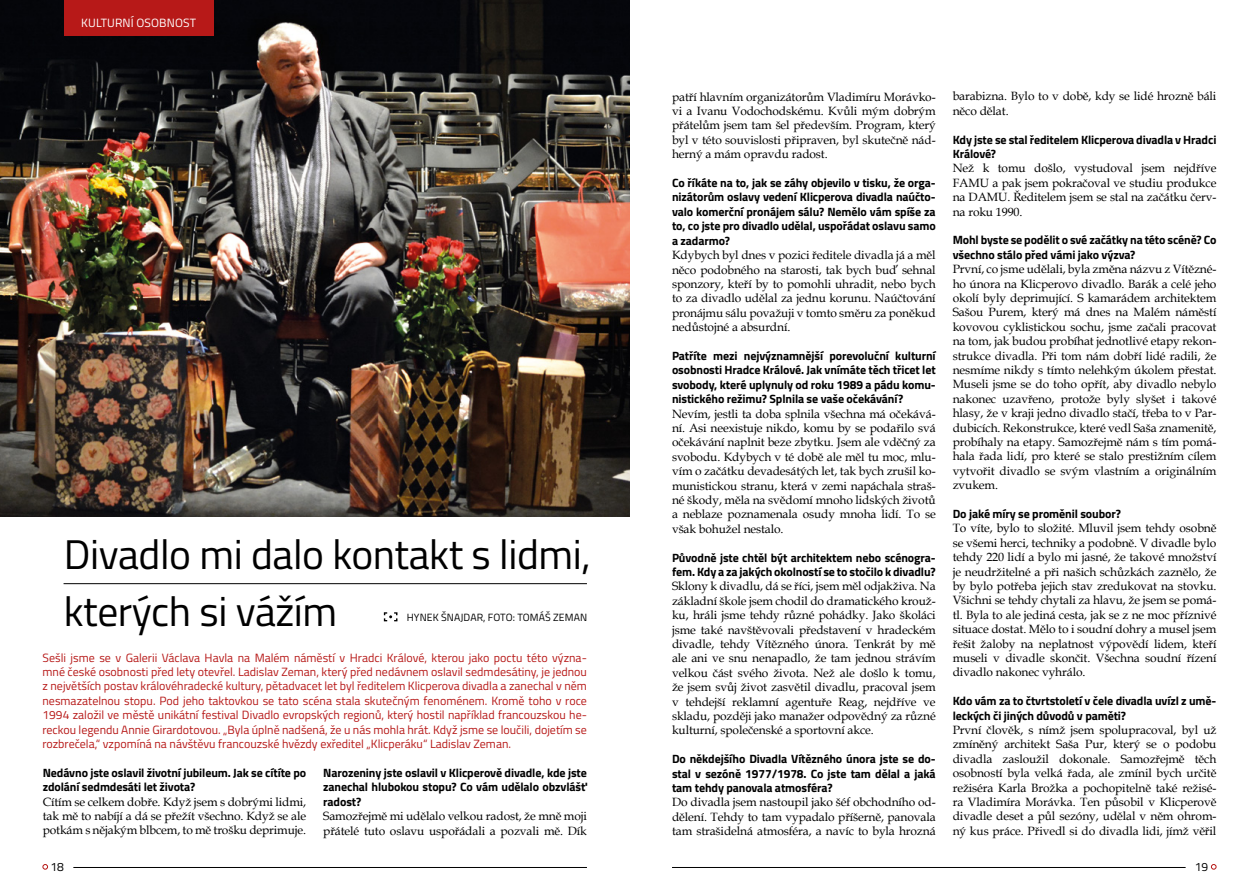
<style>
.page{position:relative;width:1259px;height:893px;background:#fff}
.page>*{position:absolute;margin:0;border:0;box-sizing:border-box;transform-origin:0 0}
.t1{font:41.55px/57.6px "Titillium Web";letter-spacing:-.01em;color:#000}
.t2{font:12px/14.4px "Book Antiqua";letter-spacing:-.01em;color:#000;text-align:justify}
.t3{font:700 12px/14.4px "Titillium";letter-spacing:-.01em;color:#000}
.t4{font:12px/14.4px "Titillium";color:#b71918;text-align:justify}
.t5{font:12px "Titillium Web";letter-spacing:.01em;color:#fff}
.t6{font:12px "Titillium Web";color:#000}
.t7{font:10.5px "Titillium Web";letter-spacing:.01em;color:#000}
</style>
<div class="page">
<svg style="left:384px;top:612px;width:13px;height:9px"></svg>
<hr style="left:64px;top:583px;width:523px;height:1px;background:#000">
<img style="left:0;top:0;width:629px;height:517px">
<div style="left:64px;top:0;width:150px;height:35px;background:#b71918"></div>
<svg style="left:1211px;top:864px;width:5px;height:5px"></svg>
<hr style="left:672px;top:867px;width:513px;height:1px;background:#000">
<svg style="left:43px;top:864px;width:5px;height:5px"></svg>
<hr style="left:73px;top:867px;width:514px;height:1px;background:#000">
<p class="t5" style="left:81px;top:14px;width:116px">KULTURNÍ OSOBNOST</p>
<h1 class="t1" style="left:64px;top:523px;width:528px">Divadlo mi dalo kontakt s lidmi, kterých si vážím</h1>
<p class="t4" style="left:43px;top:650px;width:546px">Sešli jsme se v Galerii Václava Havla na Malém náměstí v Hradci Králové, kterou jako poctu této význa&shy;mné české osobnosti před lety otevřel. Ladislav Zeman, který před nedávnem oslavil sedmdesátiny, je jednou z největších postav královéhradecké kultury, pětadvacet let byl ředitelem Klicperova divadla a zanechal v něm nesmazatelnou stopu. Pod jeho taktovkou se tato scéna stala skutečným fenoménem. Kromě toho v roce 1994 založil ve městě unikátní festival Divadlo evropských regionů, který hostil například francouzskou he&shy;reckou legendu Annie Girardotovou. „Byla úplně nadšená, že u nás mohla hrát. Když jsme se loučili, dojetím se rozbrečela,“ vzpomíná na návštěvu francouzské hvězdy exředitel „Klicperáku“ Ladislav Zeman.</p>
<p class="t7" style="left:407px;top:610px;width:182px">HYNEK ŠNAJDAR, FOTO: TOMÁŠ ZEMAN</p>
<p class="t3" style="left:43px;top:765px;width:265px">Nedávno jste oslavil životní jubileum. Jak se cítíte po zdolání sedmdesáti let života?</p>
<p class="t2" style="left:43px;top:794px;width:265px">Cítím se celkem dobře. Když jsem s dobrými lidmi, tak mě to nabíjí a dá se přežít všechno. Když se ale potkám s nějakým blbcem, to mě trošku deprimuje.</p>
<p class="t6" style="left:51px;top:858px;width:15px">18</p>
<p class="t3" style="left:323px;top:765px;width:265px;text-align:justify">Narozeniny jste oslavil v Klicperově divadle, kde jste zanechal hlubokou stopu? Co vám udělalo obzvlášť radost?</p>
<p class="t2" style="left:323px;top:809px;width:265px">Samozřejmě mi udělalo velkou radost, že mně moji přátelé tuto oslavu uspořádali a pozvali mě. Dík</p>
<p class="t2" style="left:672px;top:89px;width:265px">patří hlavním organizátorům Vladimíru Morávko&shy;vi a Ivanu Vodochodskému. Kvůli mým dobrým přátelům jsem tam šel především. Program, který byl v této souvislosti připraven, byl skutečně nád&shy;herný a mám opravdu radost.</p>
<p class="t3" style="left:672px;top:175px;width:265px;text-align:justify">Co říkáte na to, jak se záhy objevilo v tisku, že orga&shy;nizátorům oslavy vedení Klicperova divadla naúčto&shy;valo komerční pronájem sálu? Nemělo vám spíše za to, co jste pro divadlo udělal, uspořádat oslavu samo a zadarmo?</p>
<p class="t2" style="left:672px;top:248px;width:265px">Kdybych byl dnes v pozici ředitele divadla já a měl něco podobného na starosti, tak bych buď sehnal sponzory, kteří by to pomohli uhradit, nebo bych to za divadlo udělal za jednu korunu. Naúčtování pronájmu sálu považuji v tomto směru za poněkud nedůstojné a absurdní.</p>
<p class="t3" style="left:672px;top:348px;width:265px;text-align:justify">Patříte mezi nejvýznamnější porevoluční kulturní osobnosti Hradce Králové. Jak vnímáte těch třicet let svobody, které uplynuly od roku 1989 a pádu komu&shy;nistického režimu? Splnila se vaše očekávání?</p>
<p class="t2" style="left:672px;top:406px;width:265px">Nevím, jestli ta doba splnila všechna má očekává&shy;ní. Asi neexistuje nikdo, komu by se podařilo svá očekávání naplnit beze zbytku. Jsem ale vděčný za svobodu. Kdybych v té době ale měl tu moc, mlu&shy;vím o začátku devadesátých let, tak bych zrušil ko&shy;munistickou stranu, která v zemi napáchala straš&shy;né škody, měla na svědomí mnoho lidských životů a neblaze poznamenala osudy mnoha lidí. To se však bohužel nestalo.</p>
<p class="t3" style="left:672px;top:549px;width:265px">Původně jste chtěl být architektem nebo scénogra&shy;fem. Kdy a za jakých okolností se to stočilo k divadlu?</p>
<p class="t2" style="left:672px;top:579px;width:265px">Sklony k divadlu, dá se říci, jsem měl odjakživa. Na základní škole jsem chodil do dramatického krouž&shy;ku, hráli jsme tehdy různé pohádky. Jako školáci jsme také navštěvovali představení v hradeckém divadle, tehdy Vítězného února. Tenkrát by mě ale ani ve snu nenapadlo, že tam jednou strávím velkou část svého života. Než ale došlo k tomu, že jsem svůj život zasvětil divadlu, pracoval jsem v tehdejší reklamní agentuře Reag, nejdříve ve skladu, později jako manažer odpovědný za různé kulturní, společenské a sportovní akce.</p>
<p class="t3" style="left:672px;top:751px;width:265px;text-align:justify">Do někdejšího Divadla Vítězného února jste se do&shy;stal v sezóně 1977/1978. Co jste tam dělal a jaká tam tehdy panovala atmosféra?</p>
<p class="t2" style="left:672px;top:795px;width:265px">Do divadla jsem nastoupil jako šéf obchodního od&shy;dělení. Tehdy to tam vypadalo příšerně, panovala tam strašidelná atmosféra, a navíc to byla hrozná</p>
<p class="t2" style="left:952px;top:89px;width:265px">barabizna. Bylo to v době, kdy se lidé hrozně báli něco dělat.</p>
<p class="t3" style="left:952px;top:132px;width:265px">Kdy jste se stal ředitelem Klicperova divadla v Hradci<br>Králové?</p>
<p class="t2" style="left:952px;top:161px;width:265px">Než k tomu došlo, vystudoval jsem nejdříve FAMU a pak jsem pokračoval ve studiu produkce na DAMU. Ředitelem jsem se stal na začátku červ&shy;na roku 1990.</p>
<p class="t3" style="left:952px;top:232px;width:265px">Mohl byste se podělit o své začátky na této scéně? Co všechno stálo před vámi jako výzva?</p>
<p class="t2" style="left:952px;top:262px;width:265px">První, co jsme udělali, byla změna názvu z Vítězné&shy;ho února na Klicperovo divadlo. Barák a celé jeho okolí byly deprimující. S kamarádem architektem Sašou Purem, který má dnes na Malém náměstí kovovou cyklistickou sochu, jsme začali pracovat na tom, jak budou probíhat jednotlivé etapy rekon&shy;strukce divadla. Při tom nám dobří lidé radili, že nesmíme nikdy s tímto nelehkým úkolem přestat.<br>Museli jsme se do toho opřít, aby divadlo nebylo nakonec uzavřeno, protože byly slyšet i takové hlasy, že v kraji jedno divadlo stačí, třeba to v Par&shy;dubicích. Rekonstrukce, které vedl Saša znamenitě, probíhaly na etapy. Samozřejmě nám s tím pomá&shy;hala řada lidí, pro které se stalo prestižním cílem vytvořit divadlo se svým vlastním a originálním zvukem.</p>
<p class="t3" style="left:952px;top:506px;width:170px">Do jaké míry se proměnil soubor?</p>
<p class="t2" style="left:952px;top:521px;width:265px">To víte, bylo to složité. Mluvil jsem tehdy osobně se všemi herci, techniky a podobně. V divadle bylo tehdy 220 lidí a bylo mi jasné, že takové množství je neudržitelné a při našich schůzkách zaznělo, že by bylo potřeba jejich stav zredukovat na stovku.<br>Všichni se tehdy chytali za hlavu, že jsem se pomá&shy;tl. Byla to ale jediná cesta, jak se z ne moc příznivé situace dostat. Mělo to i soudní dohry a musel jsem řešit žaloby na neplatnost výpovědí lidem, kteří museli v divadle skončit. Všechna soudní řízení divadlo nakonec vyhrálo.</p>
<p class="t3" style="left:952px;top:693px;width:265px">Kdo vám za to čtvrtstoletí v čele divadla uvízl z umě&shy;leckých či jiných důvodů v paměti?</p>
<p class="t2" style="left:952px;top:722px;width:265px">První člověk, s nímž jsem spolupracoval, byl už zmíněný architekt Saša Pur, který se o podobu divadla zasloužil dokonale. Samozřejmě těch osobností byla velká řada, ale zmínil bych určitě režiséra Karla Brožka a pochopitelně také režisé&shy;ra Vladimíra Morávka. Ten působil v Klicperově divadle deset a půl sezóny, udělal v něm ohrom&shy;ný kus práce. Přivedl si do divadla lidi, jímž věřil</p>
<p class="t6" style="left:1195px;top:858px;width:15px">19</p>
</div>
